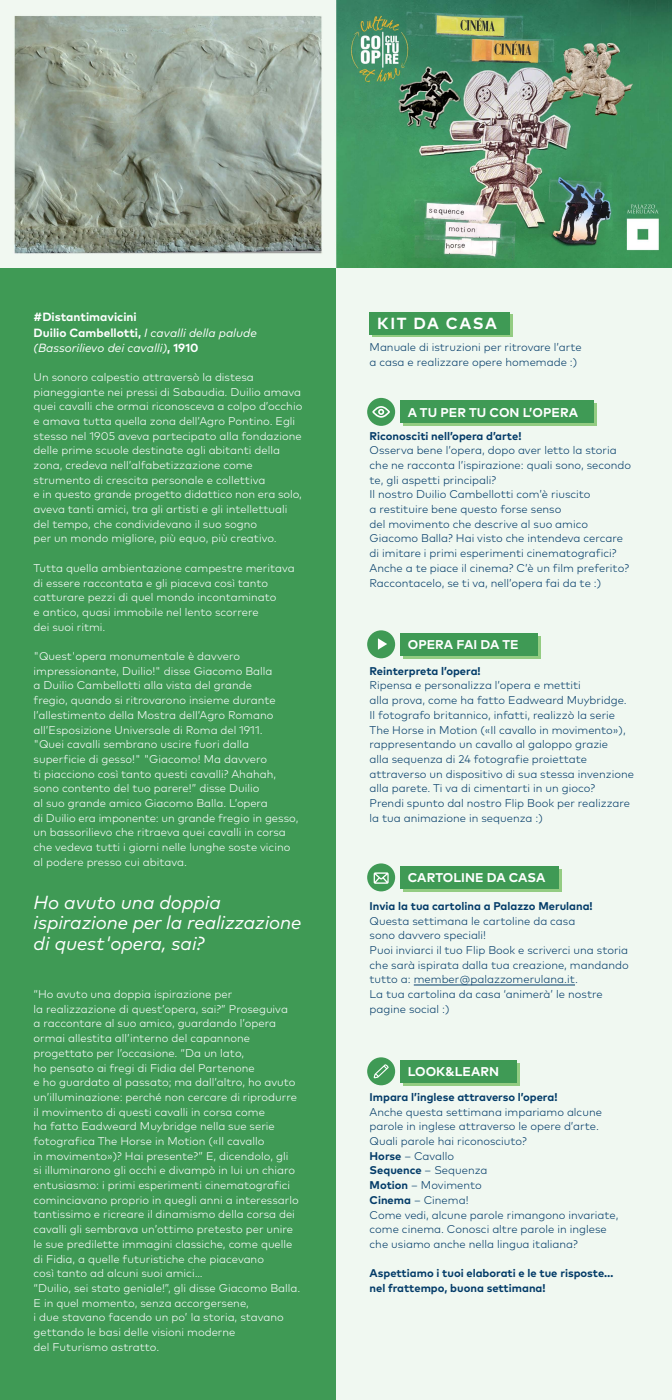
<style>
.page{position:relative;width:672px;height:1400px;background:#fff}
.page>*{position:absolute;margin:0;border:0;box-sizing:border-box;transform-origin:0 0}
.t1{font:italic 18.9px/20.3px "Mark Pro";letter-spacing:-.005em;color:#fff}
.t2{font:700 16.1px "Mark Pro";letter-spacing:.09em;color:#fff}
.t3{font:700 12.7px "Mark Pro";letter-spacing:.005em;color:#fff}
.t4{font:italic 11.9px/15.4px "Mark Pro";color:#fff}
.t5{font:300 11.2px/14.7px "Mark Pro";color:#fff}
.t6{font:300 11.2px/14.7px "Mark Pro";color:#023b68}
.t7{font:700 11.2px/14.7px "Mark Pro";color:#023b68}
.s1{font-weight:700;font-style:normal}
.s2{font-weight:700}
</style>
<div class="page">
<img style="left:0;top:0;width:672px;height:269px">
<div style="left:0;top:269px;width:336px;height:1131px;background:#3f9a55"></div>
<div style="left:336px;top:269px;width:336px;height:1131px;background:#f0f8f1"></div>
<hr style="left:414px;top:985px;width:161px;height:1px;background:#023b68">
<div style="left:372px;top:314px;width:140px;height:23px;background:#93cc82"></div>
<div style="left:403px;top:403px;width:194px;height:23px;background:#93cc82"></div>
<div style="left:403px;top:636px;width:138px;height:23px;background:#93cc82"></div>
<div style="left:403px;top:869px;width:159px;height:23px;background:#93cc82"></div>
<div style="left:403px;top:1063px;width:117px;height:23px;background:#93cc82"></div>
<div style="left:370px;top:312px;width:140px;height:23px;background:#3f9a55"></div>
<div style="left:400px;top:401px;width:194px;height:22px;background:#3f9a55"></div>
<div style="left:400px;top:633px;width:138px;height:23px;background:#3f9a55"></div>
<div style="left:400px;top:866px;width:159px;height:23px;background:#3f9a55"></div>
<div style="left:400px;top:1060px;width:117px;height:23px;background:#3f9a55"></div>
<div style="left:367px;top:398px;width:28px;height:28px;background:#3f9a55;border-radius:50%"></div>
<div style="left:367px;top:630px;width:28px;height:28px;background:#3f9a55;border-radius:50%"></div>
<div style="left:367px;top:863px;width:28px;height:28px;background:#3f9a55;border-radius:50%"></div>
<div style="left:367px;top:1057px;width:28px;height:28px;background:#3f9a55;border-radius:50%"></div>
<svg style="left:378px;top:638px;width:9px;height:12px"></svg>
<svg style="left:372px;top:406px;width:18px;height:12px"></svg>
<svg style="left:374px;top:872px;width:15px;height:12px"></svg>
<svg style="left:374px;top:1064px;width:15px;height:14px"></svg>
<p class="t4" style="left:34px;top:308px;width:225px"><span class="s1">#Distantimavicini<br>Duilio Cambellotti,</span> I cavalli della palude (Bassorilievo dei cavalli)<span class="s1">, 1910</span></p>
<h2 class="t2" style="left:377px;top:311px;width:121px">KIT DA CASA</h2>
<p class="t6" style="left:370px;top:339px;width:214px">Manuale di istruzioni per ritrovare l’arte a casa e realizzare opere homemade :)</p>
<p class="t5" style="left:34px;top:369px;width:270px">Un sonoro calpestio attraversò la distesa pianeggiante nei pressi di Sabaudia. Duilio amava quei cavalli che ormai riconosceva a colpo d’occhio e amava tutta quella zona dell’Agro Pontino. Egli stesso nel 1905 aveva partecipato alla fondazione delle prime scuole destinate agli abitanti della zona, credeva nell’alfabetizzazione come strumento di crescita personale e collettiva<br>e in questo grande progetto didattico non era solo, aveva tanti amici, tra gli artisti e gli intellettuali del tempo, che condividevano il suo sogno<br>per un mondo migliore, più equo, più creativo.</p>
<p class="t5" style="left:34px;top:560px;width:263px">Tutta quella ambientazione campestre meritava di essere raccontata e gli piaceva così tanto catturare pezzi di quel mondo incontaminato<br>e antico, quasi immobile nel lento scorrere<br>dei suoi ritmi.</p>
<p class="t5" style="left:34px;top:648px;width:266px">"Quest'opera monumentale è davvero impressionante, Duilio!" disse Giacomo Balla<br>a Duilio Cambellotti alla vista del grande<br>fregio, quando si ritrovarono insieme durante l’allestimento della Mostra dell’Agro Romano all’Esposizione Universale di Roma del 1911.<br>"Quei cavalli sembrano uscire fuori dalla superficie di gesso!" "Giacomo! Ma davvero<br>ti piacciono così tanto questi cavalli? Ahahah, sono contento del tuo parere!” disse Duilio<br>al suo grande amico Giacomo Balla. L’opera<br>di Duilio era imponente: un grande fregio in gesso, un bassorilievo che ritraeva quei cavalli in corsa che vedeva tutti i giorni nelle lunghe soste vicino al podere presso cui abitava.</p>
<h1 class="t1" style="left:34px;top:891px;width:269px">Ho avuto una doppia ispirazione per la realizzazione di quest'opera, sai?</h1>
<p class="t5" style="left:34px;top:986px;width:268px">“Ho avuto una doppia ispirazione per<br>la realizzazione di quest’opera, sai?” Proseguiva<br>a raccontare al suo amico, guardando l’opera ormai allestita all’interno del capannone progettato per l’occasione. “Da un lato,<br>ho pensato ai fregi di Fidia del Partenone<br>e ho guardato al passato; ma dall’altro, ho avuto un’illuminazione: perché non cercare di riprodurre il movimento di questi cavalli in corsa come<br>ha fatto Eadweard Muybridge nella sue serie fotografica The Horse in Motion («Il cavallo<br>in movimento»)? Hai presente?” E, dicendolo, gli<br>si illuminarono gli occhi e divampò in lui un chiaro entusiasmo: i primi esperimenti cinematografici cominciavano proprio in quegli anni a interessarlo tantissimo e ricreare il dinamismo della corsa dei cavalli gli sembrava un’ottimo pretesto per unire le sue predilette immagini classiche, come quelle di Fidia, a quelle futuristiche che piacevano<br>così tanto ad alcuni suoi amici…<br>“Duilio, sei stato geniale!”, gli disse Giacomo Balla.<br>E in quel momento, senza accorgersene,<br>i due stavano facendo un po’ la storia, stavano gettando le basi delle visioni moderne<br>del Futurismo astratto.</p>
<p class="t3" style="left:408px;top:403px;width:172px">A TU PER TU CON L’OPERA</p>
<p class="t7" style="left:370px;top:427px;width:153px">Riconosciti nell’opera d’arte!</p>
<p class="t6" style="left:370px;top:442px;width:263px">Osserva bene l’opera, dopo aver letto la storia che ne racconta l’ispirazione: quali sono, secondo te, gli aspetti principali?<br>Il nostro Duilio Cambellotti com’è riuscito<br>a restituire bene questo forse senso<br>del movimento che descrive al suo amico Giacomo Balla? Hai visto che intendeva cercare di imitare i primi esperimenti cinematografici?<br>Anche a te piace il cinema? C’è un film preferito?<br>Raccontacelo, se ti va, nell’opera fai da te :)</p>
<p class="t3" style="left:408px;top:635px;width:112px">OPERA FAI DA TE</p>
<p class="t7" style="left:370px;top:663px;width:113px">Reinterpreta l’opera!</p>
<p class="t6" style="left:370px;top:677px;width:266px">Ripensa e personalizza l’opera e mettiti<br>alla prova, come ha fatto Eadweard Muybridge.<br>Il fotografo britannico, infatti, realizzò la serie The Horse in Motion («Il cavallo in movimento»), rappresentando un cavallo al galoppo grazie<br>alla sequenza di 24 fotografie proiettate attraverso un dispositivo di sua stessa invenzione alla parete. Ti va di cimentarti in un gioco?<br>Prendi spunto dal nostro Flip Book per realizzare la tua animazione in sequenza :)</p>
<p class="t3" style="left:408px;top:868px;width:139px">CARTOLINE DA CASA</p>
<p class="t7" style="left:370px;top:898px;width:225px">Invia la tua cartolina a Palazzo Merulana!</p>
<p class="t6" style="left:370px;top:912px;width:261px">Questa settimana le cartoline da casa<br>sono davvero speciali!<br>Puoi inviarci il tuo Flip Book e scriverci una storia che sarà ispirata dalla tua creazione, mandando tutto a: member@palazzomerulana.it.<br>La tua cartolina da casa ‘animerà’ le nostre pagine social :)</p>
<p class="t3" style="left:408px;top:1062px;width:93px">LOOK&amp;LEARN</p>
<p class="t7" style="left:370px;top:1089px;width:189px">Impara l’inglese attraverso l’opera!</p>
<p class="t6" style="left:370px;top:1103px;width:250px">Anche questa settimana impariamo alcune parole in inglese attraverso le opere d’arte.<br>Quali parole hai riconosciuto?<br><span class="s2">Horse</span> ‒ Cavallo<br><span class="s2">Sequence</span> ‒ Sequenza<br><span class="s2">Motion</span> ‒ Movimento<br><span class="s2">Cinema</span> ‒ Cinema!<br>Come vedi, alcune parole rimangono invariate, come cinema. Conosci altre parole in inglese che usiamo anche nella lingua italiana?</p>
<p class="t7" style="left:370px;top:1265px;width:245px">Aspettiamo i tuoi elaborati e le tue risposte… nel frattempo, buona settimana!</p>
</div>
